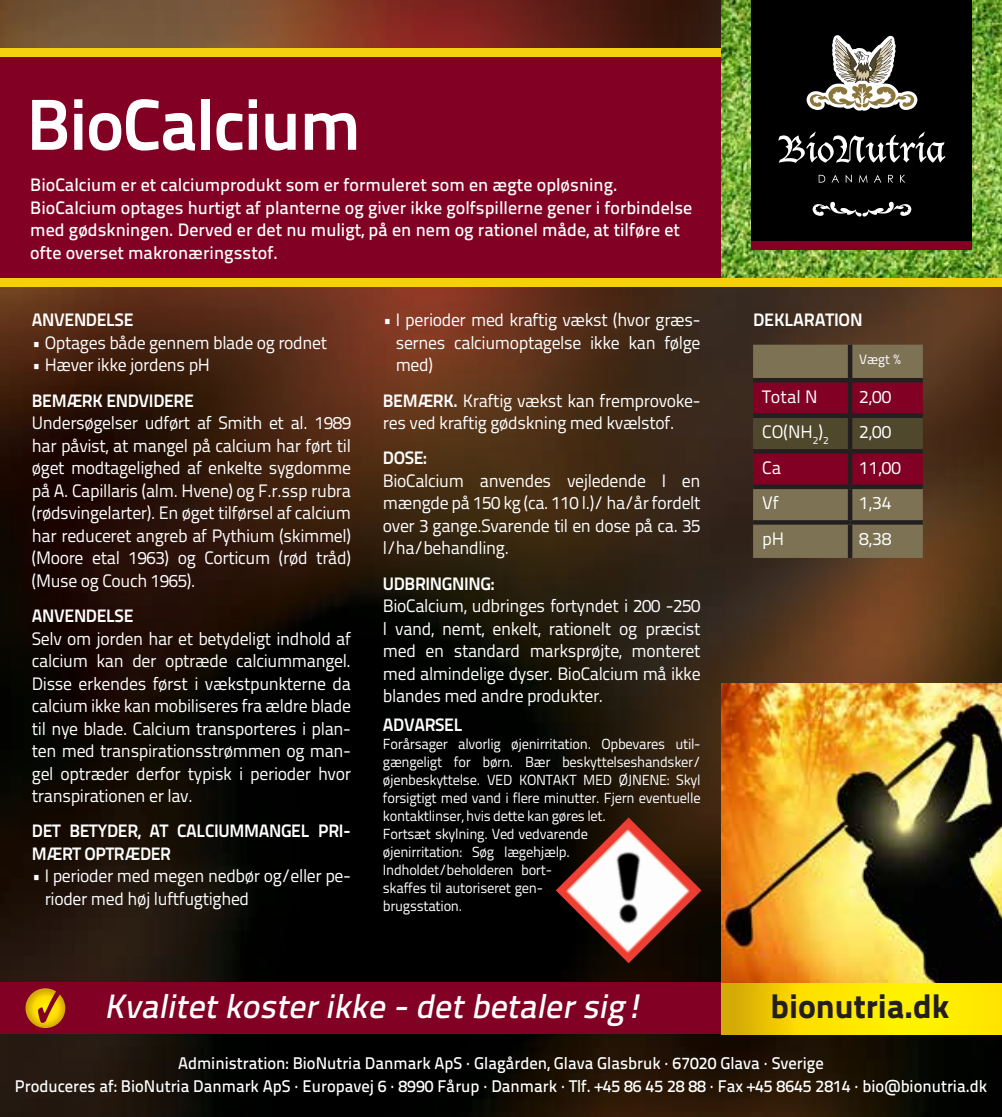
<style>
.page{position:relative;width:1002px;height:1117px;background:#fff}
.page>*{position:absolute;margin:0;border:0;box-sizing:border-box;transform-origin:0 0}
.t1{font:700 72px "Titillium Text 22 L";letter-spacing:-.02em;color:#fff}
.t2{font:italic 500 33.75px "Titillium Text 22 L";color:#fff}
.t3{font:800 33.75px "Titillium Text 22 L";color:#231f20}
.t4{font:18px/22.5px "Titillium Text 22 L";letter-spacing:-.02em;color:#fff;text-align:justify}
.t5{font:500 18px/22.5px "Titillium Text 22 L";color:#fff}
.t6{font:700 18px/22.5px "Titillium Text 22 L";letter-spacing:-.02em;color:#fff}
.t7{font:500 16.88px/22.5px "Titillium Text 22 L";color:#fff;text-align:center}
.t8{font:14.62px/18px "Titillium Text 22 L";letter-spacing:-.02em;color:#fff}
.t9{font:13.5px "Titillium Text 22 L";color:#fff}
.s1{font-weight:700}
</style>
<div class="page">
<img style="left:0;top:0;width:1001px;height:1116px">
<div style="left:0;top:52px;width:1001px;height:230px;background:#820024"></div>
<div style="left:0;top:48px;width:1001px;height:9px;background:#f5d00f"></div>
<img style="left:721px;top:0;width:280px;height:277px">
<div style="left:751px;top:0;width:221px;height:243px;background:#000"></div>
<div style="left:751px;top:241px;width:221px;height:9px;background:#820024"></div>
<svg style="left:806px;top:35px;width:111px;height:76px"></svg>
<svg style="left:812px;top:201px;width:99px;height:15px"></svg>
<svg style="left:778px;top:131px;width:167px;height:32px"></svg>
<svg style="left:818px;top:175px;width:7px;height:7px"></svg>
<svg style="left:831px;top:175px;width:7px;height:7px"></svg>
<svg style="left:845px;top:175px;width:6px;height:7px"></svg>
<svg style="left:858px;top:175px;width:9px;height:7px"></svg>
<svg style="left:874px;top:175px;width:7px;height:7px"></svg>
<svg style="left:888px;top:175px;width:4px;height:7px"></svg>
<svg style="left:900px;top:175px;width:5px;height:7px"></svg>
<div style="left:0;top:277px;width:1001px;height:9px;background:#f5d00f"></div>
<div style="left:0;top:982px;width:734px;height:51px;background:#820024"></div>
<svg style="left:721px;top:982px;width:280px;height:51px;background:#f6db01"></svg>
<svg style="left:26px;top:988px;width:39px;height:39px"></svg>
<svg style="left:38px;top:988px;width:27px;height:34px"></svg>
<img style="left:721px;top:683px;width:280px;height:299px">
<img style="left:555px;top:817px;width:146px;height:146px">
<svg style="left:753px;top:344px;width:169px;height:214px;background:#76453d"></svg>
<div style="left:847px;top:344px;width:5px;height:34px;background:#231f20"></div>
<hr style="left:753px;top:378px;width:97px;height:4px;background:#231f20">
<hr style="left:850px;top:378px;width:72px;height:4px;background:#231f20">
<div style="left:847px;top:382px;width:5px;height:31px;background:#231f20"></div>
<div style="left:753px;top:413px;width:97px;height:5px;background:#231f20"></div>
<div style="left:850px;top:413px;width:72px;height:5px;background:#231f20"></div>
<div style="left:847px;top:418px;width:5px;height:31px;background:#231f20"></div>
<hr style="left:753px;top:449px;width:97px;height:4px;background:#231f20">
<hr style="left:850px;top:449px;width:72px;height:4px;background:#231f20">
<div style="left:847px;top:453px;width:5px;height:31px;background:#231f20"></div>
<div style="left:753px;top:484px;width:97px;height:5px;background:#231f20"></div>
<div style="left:850px;top:484px;width:72px;height:5px;background:#231f20"></div>
<div style="left:847px;top:489px;width:5px;height:31px;background:#231f20"></div>
<div style="left:847px;top:524px;width:5px;height:34px;background:#231f20"></div>
<svg style="left:753px;top:520px;width:97px;height:4px"></svg>
<svg style="left:850px;top:520px;width:72px;height:4px"></svg>
<h1 class="t1" style="left:27px;top:69px;width:336px">BioCalcium</h1>
<p class="t5" style="left:30px;top:173px;width:663px">BioCalcium er et calciumprodukt som er formuleret som en ægte opløsning.<br>BioCalcium optages hurtigt af planterne og giver ikke golfspillerne gener i forbindelse med gødskningen. Derved er det nu muligt, på en nem og rationel måde, at tilføre et ofte overset makronæringsstof.</p>
<p class="t6" style="left:32px;top:307px;width:103px">ANVENDELSE</p>
<p class="t4" style="left:32px;top:330px;width:297px">• Optages både gennem blade og rodnet</p>
<p class="t4" style="left:32px;top:353px;width:180px">• Hæver ikke jordens pH</p>
<p class="t6" style="left:32px;top:388px;width:163px">BEMÆRK ENDVIDERE</p>
<p class="t4" style="left:32px;top:410px;width:320px">Undersøgelser udført af Smith et al. 1989 har påvist, at mangel på calcium har ført til øget modtagelighed af enkelte sygdomme på A. Capillaris (alm. Hvene) og F.r.ssp rubra (rødsvingelarter). En øget tilførsel af calcium har reduceret angreb af Pythium (skimmel) (Moore etal 1963) og Corticum (rød tråd) (Muse og Couch 1965).</p>
<p class="t6" style="left:32px;top:603px;width:103px">ANVENDELSE</p>
<p class="t4" style="left:32px;top:626px;width:320px">Selv om jorden har et betydeligt indhold af calcium kan der optræde calciummangel.<br>Disse erkendes først i vækstpunkterne da calcium ikke kan mobiliseres fra ældre blade til nye blade. Calcium transporteres i plan&shy;ten med transpirationsstrømmen og man&shy;gel optræder derfor typisk i perioder hvor transpirationen er lav.</p>
<p class="t6" style="left:32px;top:818px;width:320px">DET BETYDER, AT CALCIUMMANGEL PRI-<br>MÆRT OPTRÆDER</p>
<p class="t4" style="left:45px;top:863px;width:308px;text-indent:-13px">• I perioder med megen nedbør og/eller pe&shy;rioder med høj luftfugtighed</p>
<p class="t4" style="left:395px;top:308px;width:306px;text-indent:-13px">• I perioder med kraftig vækst (hvor græs&shy;sernes calciumoptagelse ikke kan følge med)</p>
<p class="t4" style="left:383px;top:388px;width:319px"><span class="s1">BEMÆRK.</span> Kraftig vækst kan fremprovoke&shy;res ved kraftig gødskning med kvælstof.</p>
<p class="t6" style="left:383px;top:445px;width:46px">DOSE:</p>
<p class="t4" style="left:383px;top:468px;width:319px">BioCalcium anvendes vejledende I en mængde på 150 kg (ca. 110 l.)/ ha/år fordelt over 3 gange.Svarende til en dose på ca. 35 l/ha/behandling.</p>
<p class="t6" style="left:383px;top:571px;width:113px">UDBRINGNING:</p>
<p class="t4" style="left:383px;top:593px;width:319px">BioCalcium, udbringes fortyndet i 200 -250 l vand, nemt, enkelt, rationelt og præcist med en standard marksprøjte, monteret med almindelige dyser. BioCalcium må ikke blandes med andre produkter.</p>
<p class="t6" style="left:383px;top:712px;width:81px">ADVARSEL</p>
<p class="t8" style="left:383px;top:734px;width:319px">Forårsager alvorlig øjenirritation. Opbevares util&shy;gængeligt for børn. Bær beskyttelseshandsker/ øjenbeskyttelse. VED KONTAKT MED ØJNENE: Skyl forsigtigt med vand i flere minutter. Fjern eventuelle kontaktlinser, hvis dette kan gøres let.<br>Fortsæt skylning. Ved vedvarende<br>øjenirritation: Søg lægehjælp.<br>Indholdet/beholderen bort-<br>skaffes til autoriseret gen-<br>brugsstation.</p>
<p class="t6" style="left:753px;top:307px;width:111px">DEKLARATION</p>
<p class="t9" style="left:859px;top:349px;width:43px">Vægt %</p>
<p class="t4" style="left:762px;top:384px;width:57px">Total N</p>
<p class="t4" style="left:859px;top:384px;width:34px">2,00</p>
<p class="t4" style="left:762px;top:419px;width:68px">CO(NH<sub>2</sub>)<sub>2</sub></p>
<p class="t4" style="left:859px;top:419px;width:34px">2,00</p>
<p class="t4" style="left:762px;top:455px;width:21px">Ca</p>
<p class="t4" style="left:859px;top:455px;width:43px">11,00</p>
<p class="t4" style="left:762px;top:490px;width:18px">Vf</p>
<p class="t4" style="left:859px;top:490px;width:34px">1,34</p>
<p class="t4" style="left:762px;top:526px;width:24px">pH</p>
<p class="t4" style="left:859px;top:526px;width:34px">8,38</p>
<h2 class="t2" style="left:104px;top:980px;width:548px">Kvalitetkosterikke -detbetalersig!</h2>
<h2 class="t3" style="left:770px;top:979px;width:180px">bionutria.dk</h2>
<p class="t7" style="left:15px;top:1050px;width:973px">Administration: BioNutria Danmark ApS · Glagården, Glava Glasbruk · 67020 Glava · Sverige<br>Produceres af: BioNutria Danmark ApS · Europavej 6 · 8990 Fårup · Danmark · Tlf. +45 86 45 28 88 · Fax +45 8645 2814 · bio@bionutria.dk</p>
</div>
